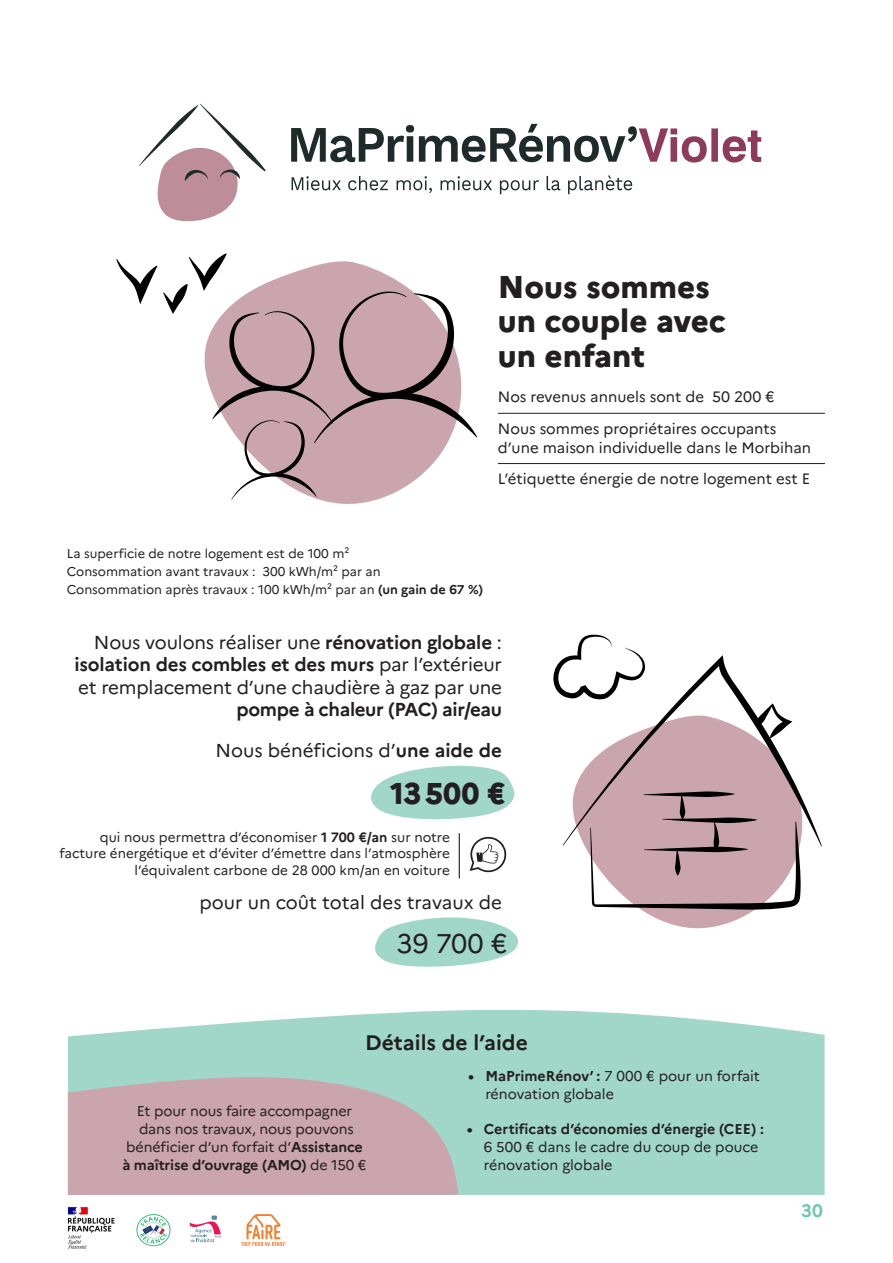
<style>
.page{position:relative;width:893px;height:1263px;background:#fff}
.page>*{position:absolute;margin:0;border:0;box-sizing:border-box;transform-origin:0 0}
.titre-51__cc{font:800 31.5px/34.5px "Marianne";color:#231f20}
.t1{font:800 30px "Marianne";letter-spacing:.005em;color:#231f20}
.t2{font:27px "Marianne";color:#231f20}
.titre-51__cc-2{font:700 21px "Marianne";color:#231f20}
.texte_CC{font:18.75px/22.5px "Marianne";letter-spacing:-.01em;color:#231f20;text-align:right}
.t3{font:700 18px "Marianne";color:#6cc6b0}
.texte-5_CC{font:15px/18.8px "Marianne";color:#231f20}
.Style_de_paragraphe{font:15px "Marianne";color:#231f20}
.Style_de_paragraphe-2{font:14.25px/18px "Marianne";letter-spacing:-.01em;color:#231f20}
.t4{font:13.5px/16.2px "Marianne";color:#231f20;text-align:right}
.Style_de_paragraphe-3{font:12.75px/18px "Marianne";color:#231f20}
.s1{font-weight:700}
</style>
<div class="page">
<svg style="left:292px;top:176px;width:49px;height:14px"></svg>
<svg style="left:348px;top:176px;width:40px;height:14px"></svg>
<svg style="left:397px;top:176px;width:35px;height:17px"></svg>
<svg style="left:441px;top:176px;width:51px;height:14px"></svg>
<svg style="left:500px;top:180px;width:39px;height:14px"></svg>
<svg style="left:547px;top:176px;width:13px;height:14px"></svg>
<svg style="left:568px;top:176px;width:64px;height:18px"></svg>
<svg style="left:139px;top:104px;width:127px;height:118px"></svg>
<svg style="left:291px;top:124px;width:470px;height:39px"></svg>
<svg style="left:116px;top:259px;width:41px;height:45px"></svg>
<hr style="left:498px;top:413px;width:327px;height:1px;background:#231f20">
<hr style="left:498px;top:463px;width:327px;height:1px;background:#231f20">
<svg style="left:371px;top:765px;width:144px;height:55px"></svg>
<svg style="left:375px;top:917px;width:143px;height:50px"></svg>
<svg style="left:163px;top:253px;width:314px;height:247px"></svg>
<svg style="left:68px;top:1010px;width:757px;height:185px;background:#a8dacc"></svg>
<svg style="left:68px;top:1077px;width:390px;height:118px;background:#c6aab0"></svg>
<svg style="left:470px;top:837px;width:36px;height:35px"></svg>
<hr style="left:459px;top:833px;width:1px;height:45px;background:#000">
<svg style="left:585px;top:846px;width:169px;height:83px"></svg>
<svg style="left:553px;top:634px;width:86px;height:62px"></svg>
<svg style="left:590px;top:846px;width:211px;height:64px;background:#b79aa1"></svg>
<svg style="left:563px;top:655px;width:259px;height:191px;fill:#cba5ae"></svg>
<svg style="left:190px;top:1215px;width:31px;height:27px"></svg>
<svg style="left:241px;top:1214px;width:45px;height:32px"></svg>
<svg style="left:136px;top:1214px;width:34px;height:32px"></svg>
<img style="left:67px;top:1206px;width:48px;height:43px">
<p class="titre-51__cc" style="left:498px;top:269px;width:230px">Nous sommes un couple avec un enfant</p>
<p class="texte-5_CC" style="left:498px;top:388px;width:278px">Nos revenus annuels sont de 50 200 €</p>
<p class="texte-5_CC" style="left:498px;top:419px;width:315px">Nous sommes propriétaires occupants d’une maison individuelle dans le Morbihan</p>
<p class="Style_de_paragraphe" style="left:498px;top:470px;width:314px">L’étiquette énergie de notre logement est E</p>
<p class="Style_de_paragraphe-3" style="left:67px;top:545px;width:418px">La superficie de notre logement est de 100 m²<br>Consommation avant travaux : 300 kWh/m² par an<br>Consommation après travaux : 100 kWh/m² par an <span class="s1">(un gain de 67 %)</span></p>
<p class="texte_CC" style="left:74px;top:631px;width:429px">Nous voulons réaliser une <span class="s1">rénovation globale</span> : <span class="s1">isolation des combles et des murs</span> par l’extérieur et remplacement d’une chaudière à gaz par une <span class="s1">pompe à chaleur (PAC) air/eau</span></p>
<p class="texte_CC" style="left:215px;top:739px;width:288px">Nous bénéficions d’<span class="s1">une aide de</span></p>
<p class="t1" style="left:390px;top:775px;width:117px">13500 €</p>
<p class="t4" style="left:60px;top:829px;width:392px">qui nous permettra d’économiser <span class="s1">1 700 €/an</span> sur notre facture énergétique et d’éviter d’émettre dans l’atmosphère l’équivalent carbone de 28 000 km/an en voiture</p>
<p class="texte_CC" style="left:199px;top:891px;width:304px">pour un coût total des travaux de</p>
<p class="t2" style="left:396px;top:927px;width:112px">39 700 €</p>
<p class="titre-51__cc-2" style="left:365px;top:1029px;width:164px">Détails de l’aide</p>
<p class="Style_de_paragraphe-2" style="left:123px;top:1102px;width:245px;text-align:center">Et pour nous faire accompagner dans nos travaux, nous pouvons bénéficier d’un forfait d’<span class="s1">Assistance à maîtrise d’ouvrage (AMO)</span> de 150 €</p>
<p class="Style_de_paragraphe-2" style="left:485px;top:1067px;width:276px;text-indent:-17px"><span class="s1">• MaPrimeRénov’ :</span> 7 000 € pour un forfait rénovation globale</p>
<p class="Style_de_paragraphe-2" style="left:484px;top:1120px;width:282px;text-indent:-17px"><span class="s1">• Certificats d’économies d’énergie (CEE) :<br></span>6 500 € dans le cadre du coup de pouce rénovation globale</p>
<p class="t3" style="left:801px;top:1199px;width:23px">30</p>
</div>
